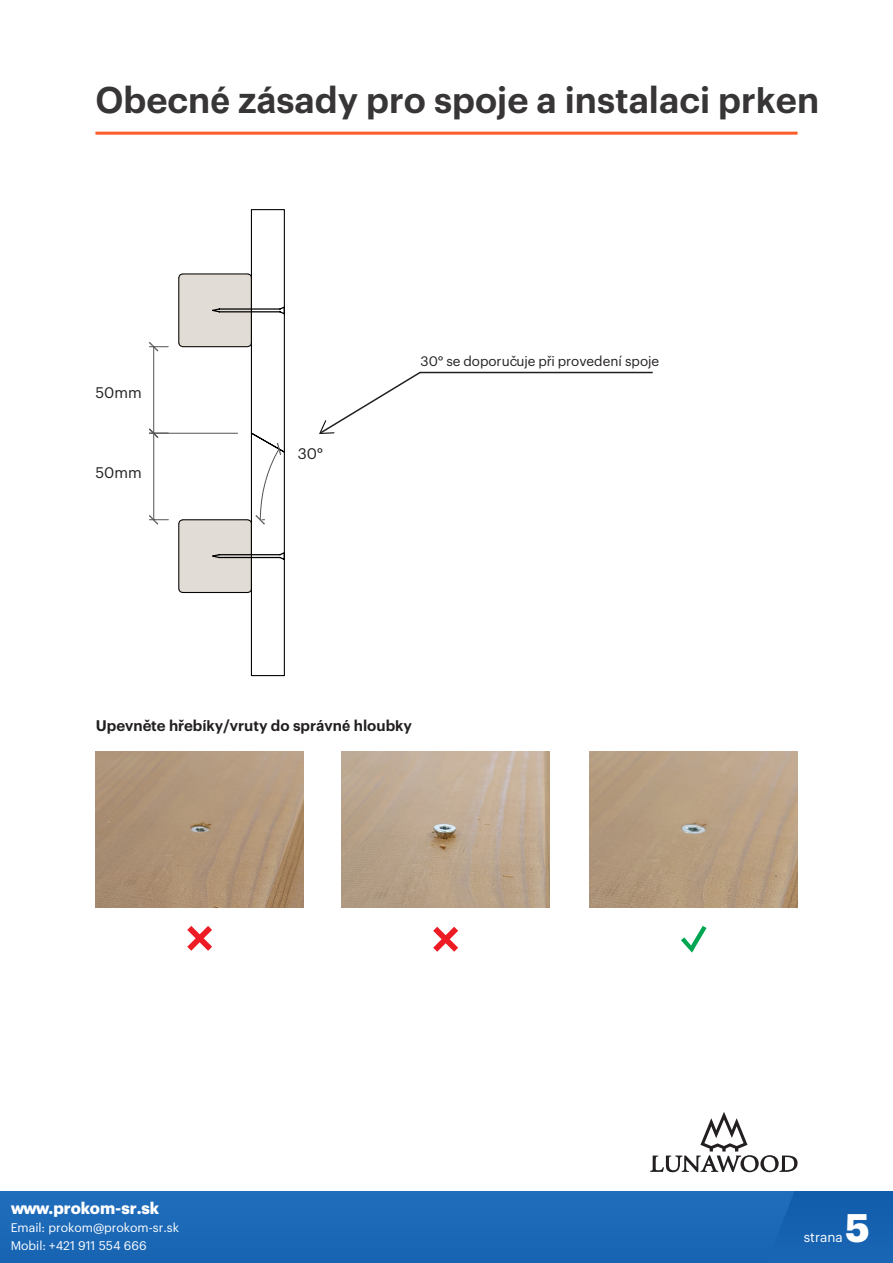
<style>
.page{position:relative;width:893px;height:1263px;background:#fff}
.page>*{position:absolute;margin:0;border:0;box-sizing:border-box;transform-origin:0 0}
.t1{font:700 39px "Graphik";color:#fff}
.t2{font:600 36px "Graphik";color:#373535}
.t3{font:700 16.35px "Graphik";color:#fff}
.t4{font:600 15px "Graphik";color:#231f20}
.t5{font:15px "Graphik";color:#231f20}
.t6{font:13.5px "Graphik";color:#231f20}
.t7{font:13.5px "Graphik";color:#fff}
.t8{font:12.3px/18px "Graphik";color:#fff}
.s1{font-family:"Arial";font-weight:700}
</style>
<div class="page">
<hr style="left:95px;top:132px;width:702px;height:3px;background:#ff5c28">
<svg style="left:650px;top:1112px;width:147px;height:60px"></svg>
<hr style="left:178px;top:277px;width:1px;height:66px;background:#000">
<hr style="left:178px;top:523px;width:1px;height:66px;background:#000">
<svg style="left:181px;top:209px;width:104px;height:468px"></svg>
<hr style="left:153px;top:347px;width:1px;height:86px;background:#545454">
<svg style="left:149px;top:342px;width:19px;height:9px"></svg>
<hr style="left:153px;top:433px;width:1px;height:87px;background:#545454">
<hr style="left:149px;top:433px;width:89px;height:1px;background:#545454">
<svg style="left:149px;top:515px;width:19px;height:10px"></svg>
<svg style="left:149px;top:428px;width:19px;height:10px"></svg>
<svg style="left:247px;top:443px;width:34px;height:82px"></svg>
<div style="left:179px;top:274px;width:73px;height:73px;background:#e1dcd6;border-radius:4px"></div>
<div style="left:179px;top:520px;width:73px;height:72px;background:#e1dcd6;border-radius:4px"></div>
<img style="left:96px;top:752px;width:207px;height:155px">
<img style="left:342px;top:752px;width:207px;height:155px">
<img style="left:590px;top:752px;width:207px;height:155px">
<svg style="left:187px;top:926px;width:25px;height:25px"></svg>
<svg style="left:433px;top:927px;width:25px;height:25px"></svg>
<svg style="left:681px;top:926px;width:25px;height:27px"></svg>
<svg style="left:212px;top:305px;width:73px;height:10px"></svg>
<svg style="left:212px;top:551px;width:73px;height:10px"></svg>
<hr style="left:420px;top:372px;width:233px;height:1px;background:#231f20">
<svg style="left:319px;top:371px;width:103px;height:63px"></svg>
<div style="left:0;top:1191px;width:893px;height:72px;background:#1b68b7"></div>
<h2 class="t2" style="left:95px;top:73px;width:725px"><span class="s1">O</span>becn<span class="s1">é zá</span>sady pro spoje a instalaci pr<span class="s1">k</span>en</h2>
<p class="t5" style="left:95px;top:381px;width:48px">50mm</p>
<p class="t5" style="left:95px;top:461px;width:48px">50mm</p>
<p class="t5" style="left:298px;top:442px;width:27px">30°</p>
<p class="t6" style="left:421px;top:351px;width:240px">30° se doporučuje při provedení spoje</p>
<p class="t4" style="left:96px;top:714px;width:318px">Upe<span class="s1">v</span>něte hřeb<span class="s1">ík</span>y/<span class="s1">v</span>ruty do spr<span class="s1">áv</span>n<span class="s1">é</span> hloub<span class="s1">k</span>y</p>
<h3 class="t3" style="left:11px;top:1196px;width:150px">www.prokom-sr.sk</h3>
<p class="t8" style="left:11px;top:1218px;width:170px">Email: prokom@prokom-sr.sk<br>Mobil: +421 911 554 666</p>
<p class="t7" style="left:804px;top:1227px;width:40px">strana</p>
<h1 class="t1" style="left:845px;top:1197px;width:26px">5</h1>
</div>
